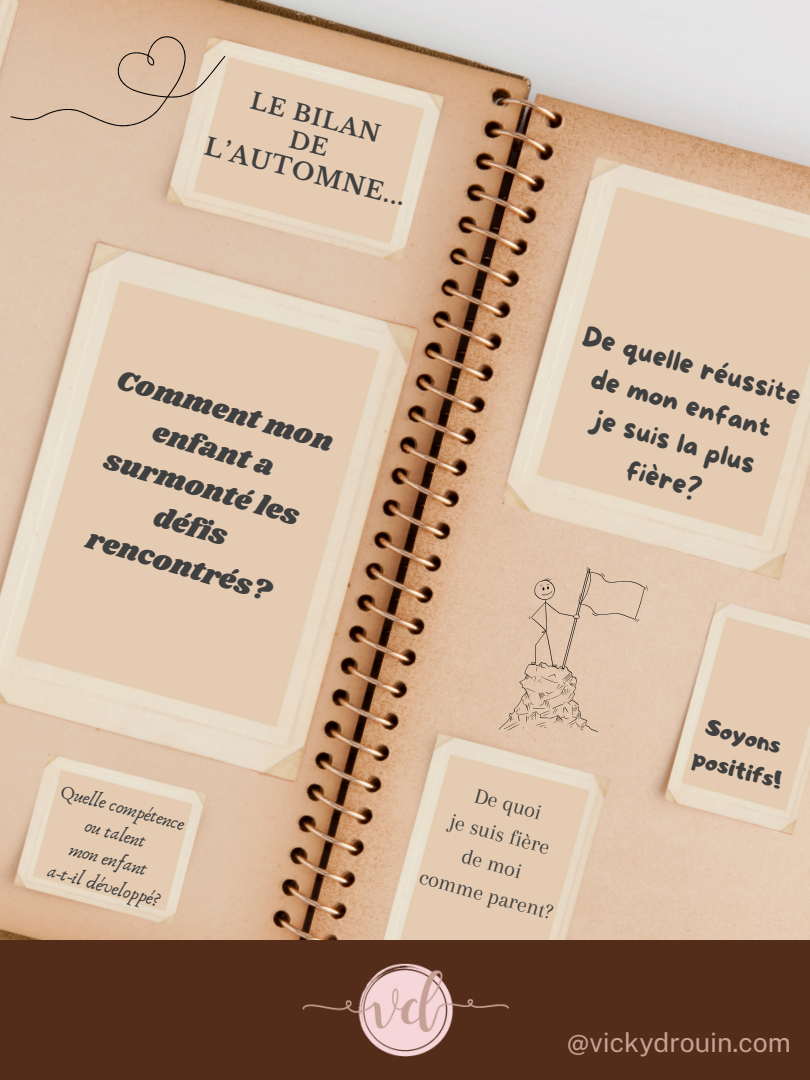
<style>
.page{position:relative;width:810px;height:1080px;background:#fff}
.page>*{position:absolute;margin:0;border:0;box-sizing:border-box;transform-origin:0 0}
.t1{font:28.88px/39.8px "Shrikhand";color:#404040}
.t2{font:27.94px/38.9px "More Sugar";color:#404040;text-align:center}
.t3{font:26.69px "Public Sans";color:#c6a094}
.t4{font:24.19px/33.8px "Adigiana Toybox";color:#404040}
.t5{font:700 23.94px "Libre Baskerville";color:#404040}
.t6{font:700 22.69px/27.2px "Libre Baskerville";color:#404040;text-align:center}
.t7{font:22.31px/30.9px "Arapey";color:#404040;text-align:center}
.t8{font:19.19px "Anaktoria";color:#404040}
</style>
<div class="page">
<img style="left:0;top:0;width:810px;height:941px">
<div style="left:0;top:941px;width:810px;height:139px;background:#532c1a"></div>
<img style="left:302px;top:963px;width:207px;height:94px">
<svg style="left:499px;top:567px;width:149px;height:165px;background:#dbc0a8"></svg>
<svg style="left:10px;top:35px;width:216px;height:92px;background:#d8bda4"></svg>
<svg style="left:88px;top:789px;width:11px;height:17px"></svg>
<p class="t6" style="left:255px;top:87px;width:134px;rotate:15deg">LE BILAN<br>DE</p>
<p class="t5" style="left:209px;top:131px;width:208px;rotate:15deg">L’AUTOMNE...</p>
<h1 class="t1" style="left:171px;top:375px;width:127px;text-indent:-50px;rotate:17deg">Comm enfant a</h1>
<h1 class="t1" style="left:219px;top:388px;width:126px;rotate:17deg">ent mon</h1>
<h1 class="t1" style="left:172px;top:459px;width:76px;text-indent:-64px;rotate:17deg">surm défis</h1>
<h1 class="t1" style="left:192px;top:464px;width:119px;rotate:17deg">onté les</h1>
<h1 class="t1" style="left:93px;top:519px;width:192px;rotate:17deg">rencontrés?</h1>
<h1 class="t8" style="left:64px;top:780px;width:130px;rotate:15deg">Que le compétence</h1>
<p class="t8" style="left:89px;top:814px;width:64px;rotate:15deg">ou talent</p>
<p class="t8" style="left:51px;top:859px;width:116px;rotate:15deg">a-t-il développé?</p>
<p class="t8" style="left:73px;top:838px;width:82px;rotate:15deg">mon enfant</p>
<p class="t2" style="left:589px;top:317px;width:227px;rotate:16deg">De quelle réussite de mon enfant<br>je suis la plus fière?</p>
<p class="t7" style="left:448px;top:772px;width:139px;rotate:15deg">De quoi<br>je suis fière<br>de moi<br>comme parent?</p>
<h3 class="t4" style="left:707px;top:708px;width:93px;rotate:15deg">Soyons positifs!</h3>
<h2 class="t3" style="left:567px;top:1027px;width:225px">@vickydrouin.com</h2>
</div>
